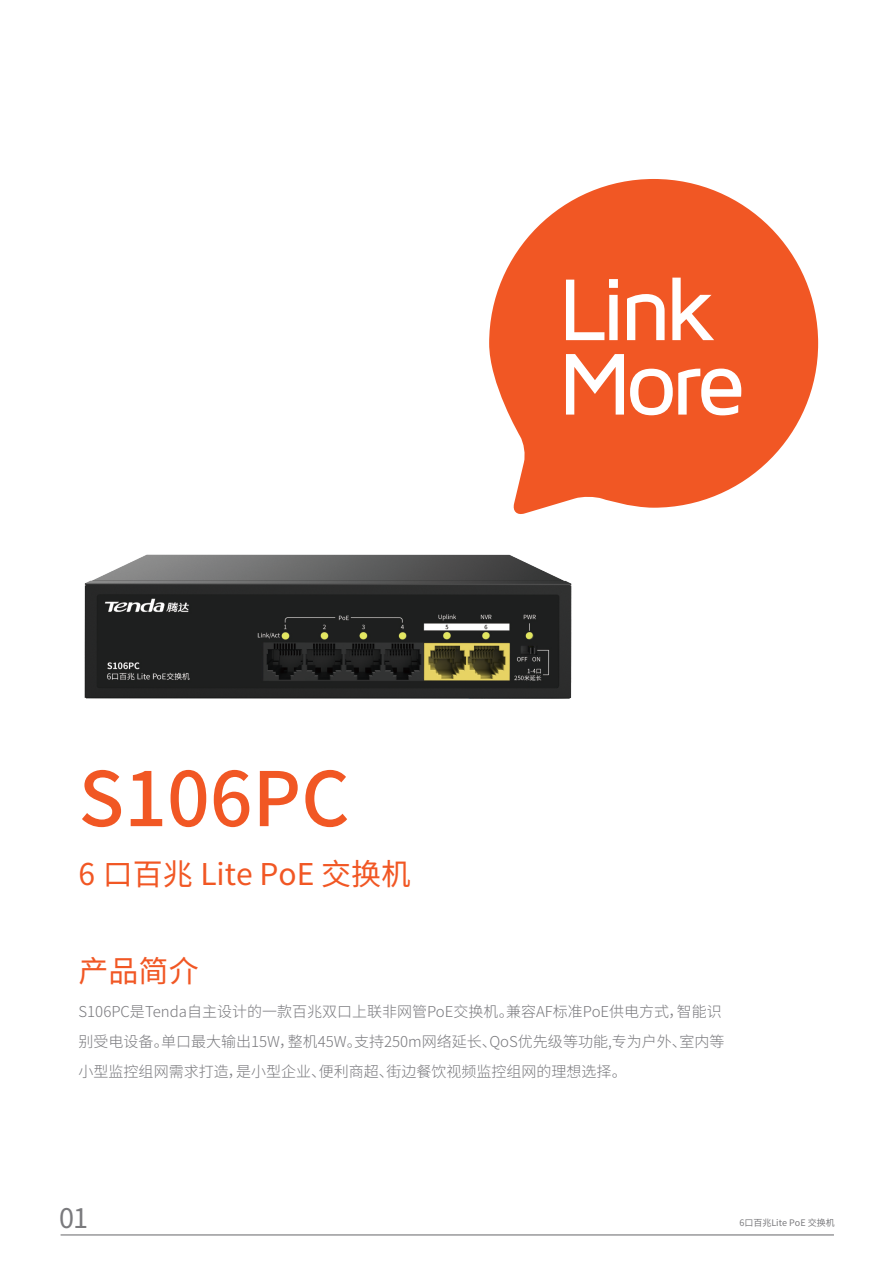
<style>
.page{position:relative;width:894px;height:1263px;background:#fff}
.page>*{position:absolute;margin:0;border:0;box-sizing:border-box;transform-origin:0 0}
.t1{font:500 75px "Source Han Sans CN";color:#f15724}
.t2{font:30px "Source Han Sans CN";color:#f15724}
.t3{font:27px "Source Han Sans CN";color:#7a7a7d}
.t4{font:300 15px/30px "Source Han Sans CN";color:#79797d}
.t5{font:9px "Source Han Sans CN";color:#7a7a7d}
</style>
<div class="page">
<svg style="left:489px;top:179px;width:328px;height:329px;fill:#f15724"></svg>
<svg style="left:565px;top:279px;width:52px;height:61px"></svg>
<svg style="left:626px;top:294px;width:38px;height:46px"></svg>
<svg style="left:672px;top:278px;width:42px;height:62px"></svg>
<svg style="left:565px;top:354px;width:58px;height:6px"></svg>
<svg style="left:643px;top:369px;width:29px;height:46px"></svg>
<svg style="left:678px;top:369px;width:63px;height:46px"></svg>
<hr style="left:61px;top:1235px;width:772px;height:1px;background:#656568">
<img style="left:84px;top:360px;width:559px;height:339px">
<h1 class="t1" style="left:79px;top:760px;width:272px">S106PC</h1>
<h2 class="t2" style="left:79px;top:859px;width:334px">6 ⼝百兆 Lite PoE 交换机</h2>
<h2 class="t2" style="left:79px;top:956px;width:122px">产品简介</h2>
<p class="t4" style="left:79px;top:997px;width:647px">S106PC是Tenda⾃主设计的⼀款百兆双⼝上联⾮⽹管PoE交换机。兼容AF标准PoE供电⽅式，智能识别受电设备。单⼝最⼤输出15W，整机45W。⽀持250m⽹络延⻓、QoS优先级等功能,专为⼾外、室内等⼩型监控组⽹需求打造，是⼩型企业、便利商超、街边餐饮视频监控组⽹的理想选择。</p>
<h3 class="t3" style="left:59px;top:1204px;width:30px">01</h3>
<p class="t5" style="left:739px;top:1218px;width:97px">6⼝百兆Lite PoE 交换机</p>
</div>
